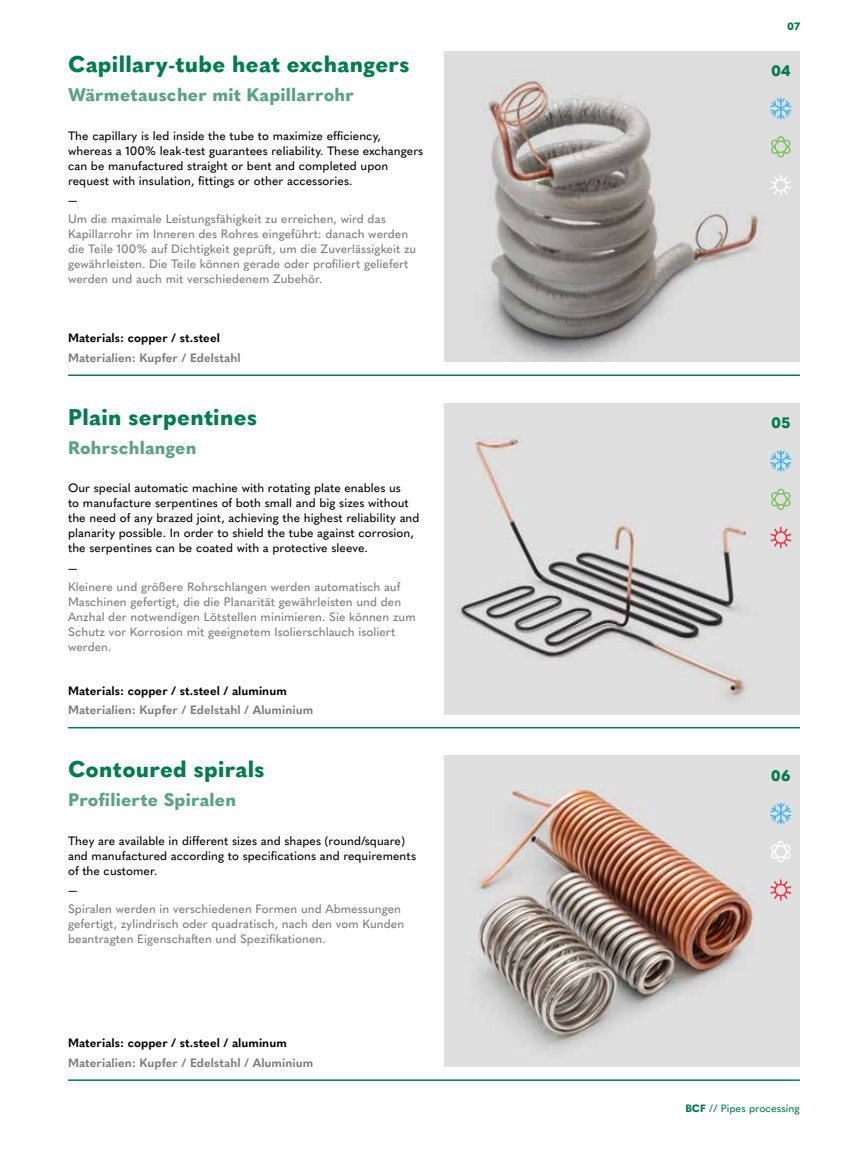
<style>
.page{position:relative;width:851px;height:1149px;background:#fff}
.page>*{position:absolute;margin:0;border:0;box-sizing:border-box;transform-origin:0 0}
.t1{font:800 22.5px "Quasimoda";letter-spacing:.015em;color:#007c4d}
.t2{font:800 18px "Quasimoda";letter-spacing:.015em;color:#5aa383}
.t3{font:800 15px "Quasimoda";color:#007c4d}
.t4{font:500 12px/15px "Quasimoda";letter-spacing:.005em;color:#7c7b7b}
.t5{font:500 12px/15px "Quasimoda";letter-spacing:.005em;color:#000}
.t6{font:700 12px "Quasimoda";letter-spacing:.005em;color:#7c7b7b}
.t7{font:700 12px "Quasimoda";letter-spacing:.005em;color:#000}
.t8{font:500 10.5px "Quasimoda";letter-spacing:.005em;color:#007c4d}
.t9{font:800 10.5px "Quasimoda";color:#007c4d}
.s1{font-weight:800}
</style>
<div class="page">
<img style="left:444px;top:51px;width:355px;height:310px">
<img style="left:444px;top:403px;width:355px;height:311px">
<img style="left:444px;top:755px;width:355px;height:311px">
<svg style="left:770px;top:174px;width:21px;height:22px"></svg>
<svg style="left:770px;top:136px;width:20px;height:21px"></svg>
<svg style="left:770px;top:98px;width:21px;height:21px"></svg>
<svg style="left:770px;top:526px;width:21px;height:22px"></svg>
<svg style="left:770px;top:488px;width:20px;height:21px"></svg>
<svg style="left:770px;top:450px;width:21px;height:21px"></svg>
<svg style="left:770px;top:879px;width:21px;height:21px"></svg>
<svg style="left:770px;top:840px;width:20px;height:22px"></svg>
<svg style="left:770px;top:802px;width:21px;height:21px"></svg>
<hr style="left:68px;top:374px;width:731px;height:2px;background:#007c4d">
<hr style="left:68px;top:726px;width:731px;height:2px;background:#007c4d">
<hr style="left:68px;top:1079px;width:731px;height:1px;background:#007c4d">
<h1 class="t1" style="left:68px;top:47px;width:343px">Capillary-tube heat exchangers</h1>
<h2 class="t2" style="left:68px;top:81px;width:287px">Wärmetauscher mit Kapillarrohr</h2>
<p class="t5" style="left:68px;top:127px;width:357px">The capillary is led inside the tube to maximize efficiency, whereas a 100% leak-test guarantees reliability. These exchangers can be manufactured straight or bent and completed upon request with insulation, fittings or other accessories.</p>
<p class="t5" style="left:68px;top:191px;width:11px">—</p>
<p class="t4" style="left:68px;top:211px;width:349px">Um die maximale Leistungsfähigkeit zu erreichen, wird das Kapillarrohr im Inneren des Rohres eingeführt: danach werden die Teile 100% auf Dichtigkeit geprüft, um die Zuverlässigkeit zu gewährleisten. Die Teile können gerade oder profiliert geliefert werden und auch mit verschiedenem Zubehör.</p>
<p class="t7" style="left:68px;top:329px;width:153px">Materials: copper / st.steel</p>
<p class="t6" style="left:68px;top:348px;width:174px">Materialien: Kupfer / Edelstahl</p>
<h1 class="t1" style="left:68px;top:399px;width:190px">Plain serpentines</h1>
<h2 class="t2" style="left:68px;top:433px;width:130px">Rohrschlangen</h2>
<p class="t5" style="left:68px;top:479px;width:353px">Our special automatic machine with rotating plate enables us<br>to manufacture serpentines of both small and big sizes without the need of any brazed joint, achieving the highest reliability and planarity possible. In order to shield the tube against corrosion, the serpentines can be coated with a protective sleeve.</p>
<p class="t5" style="left:68px;top:559px;width:11px">—</p>
<p class="t4" style="left:68px;top:578px;width:349px">Kleinere und größere Rohrschlangen werden automatisch auf Maschinen gefertigt, die die Planarität gewährleisten und den Anzhal der notwendigen Lötstellen minimieren. Sie können zum Schutz vor Korrosion mit geeignetem Isolierschlauch isoliert werden.</p>
<p class="t7" style="left:68px;top:681px;width:220px">Materials: copper / st.steel / aluminum</p>
<p class="t6" style="left:68px;top:700px;width:246px">Materialien: Kupfer / Edelstahl / Aluminium</p>
<h1 class="t1" style="left:68px;top:751px;width:198px">Contoured spirals</h1>
<h2 class="t2" style="left:68px;top:785px;width:169px">Profilierte Spiralen</h2>
<p class="t5" style="left:68px;top:831px;width:349px">They are available in different sizes and shapes (round/square) and manufactured according to specifications and requirements of the customer.</p>
<p class="t5" style="left:68px;top:881px;width:11px">—</p>
<p class="t4" style="left:68px;top:900px;width:338px">Spiralen werden in verschiedenen Formen und Abmessungen gefertigt, zylindrisch oder quadratisch, nach den vom Kunden beantragten Eigenschaften und Spezifikationen.</p>
<p class="t7" style="left:68px;top:1033px;width:220px">Materials: copper / st.steel / aluminum</p>
<p class="t6" style="left:68px;top:1052px;width:246px">Materialien: Kupfer / Edelstahl / Aluminium</p>
<p class="t9" style="left:787px;top:18px;width:14px">07</p>
<p class="t3" style="left:770px;top:59px;width:21px">04</p>
<p class="t3" style="left:771px;top:411px;width:21px">05</p>
<p class="t3" style="left:770px;top:763px;width:21px">06</p>
<p class="t8" style="left:685px;top:1099px;width:116px"><span class="s1">BCF</span> // Pipes processing</p>
</div>
